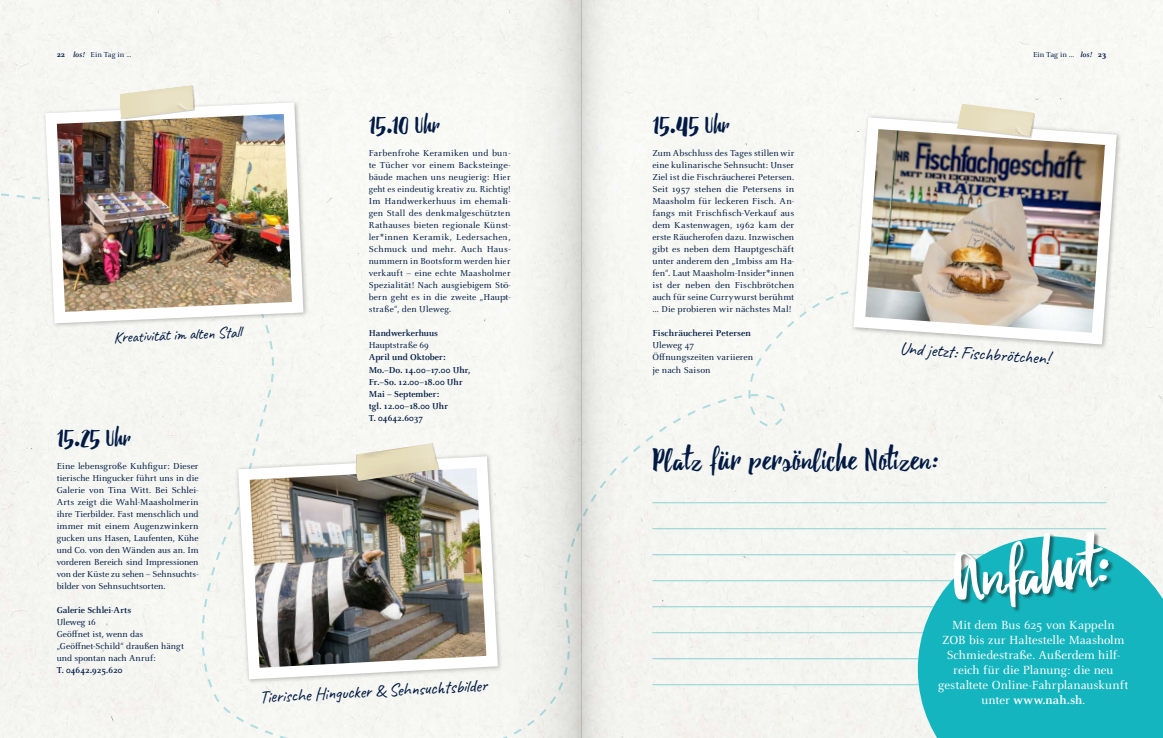
<style>
.page{position:relative;width:1163px;height:738px;background:#fff}
.page>*{position:absolute;margin:0;border:0;box-sizing:border-box;transform-origin:0 0}
.Anfahrt{font:70px "Beacon";color:#fff}
.Uhrzeit{font:37.8px "Beacon";color:#001a45}
.t1{font:32px "Beacon";letter-spacing:.03em;color:#001a45}
.t2{font:18px "Caveat";color:#001a45}
.t3{font:16px "Caveat";color:#001a45}
.SL_Script_1{font:13px/15px "Celeste OT";color:#fff;text-align:center}
.Copy{font:9.5px/12px "Celeste OT";letter-spacing:.005em;color:#001a45;text-align:justify}
.Copy-2{font:700 9.5px/12px "Celeste OT";color:#001a45}
.t4{font:8px "Celeste OT";color:#001a45}
.s1{font-weight:800}
.s2{font-weight:700;font-style:italic}
.s3{font-size:23.7px}
.s4{font-weight:700}
</style>
<div class="page">
<div style="left:221px;top:703px;width:284px;height:34px;background:#f6f7f2"></div>
<div style="left:0;top:187px;width:1001px;height:516px;background:#f6f7f2"></div>
<img style="left:232px;top:450px;width:271px;height:234px">
<img style="left:40px;top:97px;width:269px;height:232px">
<div style="left:120px;top:86px;width:75px;height:33px;background:#181716;opacity:.2"></div>
<svg style="left:120px;top:85px;width:74px;height:33px"></svg>
<img style="left:847px;top:111px;width:275px;height:239px">
<svg style="left:956px;top:104px;width:77px;height:33px"></svg>
<div style="left:356px;top:443px;width:84px;height:38px;background:#181716;opacity:.2"></div>
<svg style="left:355px;top:443px;width:84px;height:37px"></svg>
<hr style="left:652px;top:502px;width:454px;height:1px;background:#90d0d6">
<hr style="left:652px;top:528px;width:454px;height:1px;background:#90d0d6">
<hr style="left:652px;top:554px;width:364px;height:1px;background:#90d0d6">
<hr style="left:652px;top:580px;width:304px;height:1px;background:#90d0d6">
<hr style="left:652px;top:606px;width:304px;height:1px;background:#90d0d6">
<hr style="left:652px;top:632px;width:304px;height:1px;background:#90d0d6">
<hr style="left:652px;top:658px;width:304px;height:1px;background:#90d0d6">
<hr style="left:652px;top:684px;width:304px;height:1px;background:#90d0d6">
<svg style="left:916px;top:535px;width:246px;height:202px;background:#31bdc5"></svg>
<div style="left:953px;top:531px;width:160px;height:81px;background:#181716;opacity:.5"></div>
<div style="left:581px;top:0;width:47px;height:737px;background:linear-gradient(to right,#e0e1dc,#fbfcf7)"></div>
<div style="left:505px;top:0;width:76px;height:737px;background:linear-gradient(to right,#fdfef9,#dddeda)"></div>
<p class="t4" style="left:57px;top:50px;width:76px"><span class="s1">22</span> <span class="s2">los!</span> Ein Tag in ...</p>
<p class="t3" style="left:113px;top:326px;width:130px;rotate:-2deg">Kreativität im alten Stall</p>
<h2 class="Uhrzeit" style="left:58px;top:410px;width:74px">15.25 <span class="s3">Uhr</span></h2>
<p class="Copy" style="left:57px;top:459px;width:143px">Eine lebensgroße Kuhfigur: Dieser tierische Hingucker führt uns in die Galerie von Tina Witt. Bei Schlei-Arts zeigt die Wahl-Maasholmerin ihre Tierbilder. Fast menschlich und immer mit einem Augenzwinkern gucken uns Hasen, Laufenten, Kühe und Co. von den Wänden aus an. Im vorderen Bereich sind Impressionen von der Küste zu sehen – Sehnsuchts&shy;bilder von Sehnsuchtsorten.</p>
<p class="Copy-2" style="left:57px;top:603px;width:76px">Galerie Schlei-Arts</p>
<p class="Copy" style="left:57px;top:615px;width:41px">Uleweg 16</p>
<p class="Copy" style="left:57px;top:627px;width:129px;text-align:left">Geöffnet ist, wenn das „Geöffnet-Schild“ draußen hängt und spontan nach Anruf:<br><span class="s4">T. 04642.925.620</span></p>
<h2 class="Uhrzeit" style="left:370px;top:98px;width:71px">15.10 <span class="s3">Uhr</span></h2>
<p class="Copy" style="left:369px;top:147px;width:143px">Farbenfrohe Keramiken und bun&shy;te Tücher vor einem Backsteinge&shy;bäude machen uns neugierig: Hier geht es eindeutig kreativ zu. Richtig!<br>Im Handwerkerhuus im ehemali&shy;gen Stall des denkmalgeschützten Rathauses bieten regionale Künst&shy;ler*innen Keramik, Ledersachen, Schmuck und mehr. Auch Haus&shy;nummern in Bootsform werden hier verkauft – eine echte Maasholmer Spezialität! Nach ausgiebigem Stö&shy;bern geht es in die zweite „Haupt&shy;straße“, den Uleweg.</p>
<p class="Copy-2" style="left:369px;top:327px;width:71px">Handwerkerhuus</p>
<p class="Copy" style="left:369px;top:339px;width:62px">Hauptstraße 69</p>
<p class="Copy-2" style="left:369px;top:351px;width:78px">April und Oktober:</p>
<p class="Copy-2" style="left:369px;top:363px;width:103px">Mo.–Do. 14.00–17.00 Uhr,</p>
<p class="Copy-2" style="left:369px;top:375px;width:96px">Fr.–So. 12.00–18.00 Uhr</p>
<p class="Copy-2" style="left:369px;top:387px;width:72px">Mai – September:</p>
<p class="Copy-2" style="left:369px;top:399px;width:81px">tgl. 12.00–18.00 Uhr<br>T. 04642.6037</p>
<p class="t2" style="left:259px;top:685px;width:229px;rotate:-3deg">Tierische Hingucker &amp; Sehnsuchtsbilder</p>
<h2 class="Uhrzeit" style="left:653px;top:98px;width:77px">15.45 <span class="s3">Uhr</span></h2>
<p class="Copy" style="left:652px;top:147px;width:143px">Zum Abschluss des Tages stillen wir eine kulinarische Sehnsucht: Unser Ziel ist die Fischräucherei Petersen.<br>Seit 1957 stehen die Petersens in Maasholm für leckeren Fisch. An&shy;fangs mit Frischfisch-Verkauf aus dem Kastenwagen, 1962 kam der erste Räucherofen dazu. Inzwischen gibt es neben dem Hauptgeschäft unter anderem den „Imbiss am Ha&shy;fen“. Laut Maasholm-Insider*innen ist der neben den Fischbrötchen auch für seine Currywurst berühmt … Die probieren wir nächstes Mal!</p>
<p class="Copy-2" style="left:652px;top:327px;width:100px">Fischräucherei Petersen</p>
<p class="Copy" style="left:652px;top:339px;width:43px">Uleweg 47</p>
<p class="Copy" style="left:652px;top:351px;width:102px">Öffnungszeiten variieren je nach Saison</p>
<p class="t4" style="left:1032px;top:50px;width:75px">Ein Tag in … <span class="s2">los!</span> <span class="s1">23</span></p>
<p class="t2" style="left:900px;top:336px;width:152px;rotate:4deg">Und jetzt: Fischbrötchen!</p>
<h3 class="t1" style="left:652px;top:439px;width:287px">Platz für persönliche Notizen:</h3>
<h2 class="Anfahrt" style="left:949px;top:534px;width:159px;rotate:-5deg">Anfahrt:</h2>
<p class="SL_Script_1" style="left:938px;top:616px;width:192px">Mit dem Bus 625 von Kappeln<br>ZOB bis zur Haltestelle Maasholm<br>Schmiedestraße. Außerdem hilf&shy;reich für die Planung: die neu gestaltete Online-Fahrplanauskunft unter <span class="s4">www.nah.sh</span>.</p>
</div>
